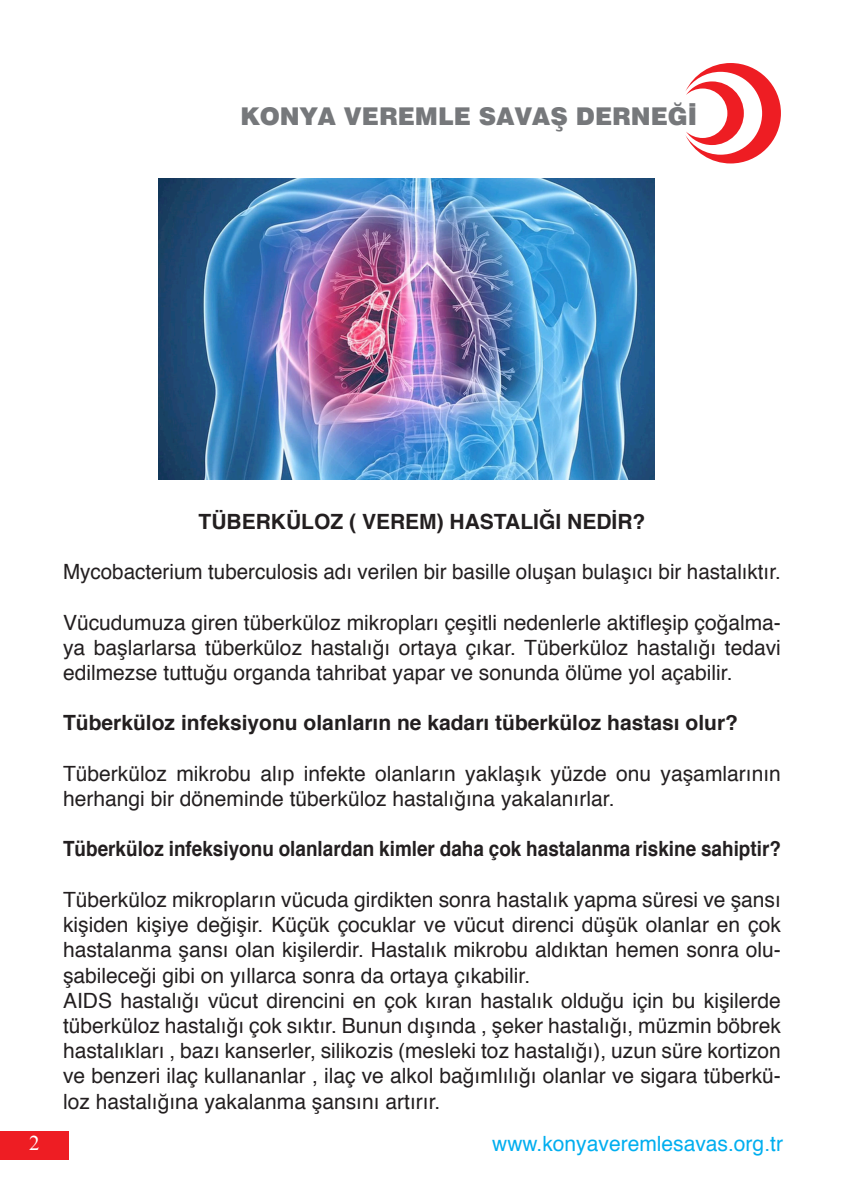
<style>
.page{position:relative;width:844px;height:1191px;background:#fff}
.page>*{position:absolute;margin:0;border:0;box-sizing:border-box;transform-origin:0 0}
.t1{font:900 24.5px "Swiss 721";color:#76787b}
.t2{font:21px/25.2px "Helvetica";color:#231f20;text-align:justify}
.t3{font:700 21px "Helvetica";color:#231f20}
.t4{font:700 21px "Helvetica";color:#231f20;scale:.9 1}
.t5{font:21px "Helvetica";color:#00aeef}
.t6{font:21px "Times New Roman";color:#fff}
</style>
<div class="page">
<svg style="left:685px;top:63px;width:95px;height:100px"></svg>
<div style="left:0;top:1131px;width:68px;height:28px;background:#ee1d23"></div>
<img style="left:159px;top:178px;width:495px;height:301px">
<p class="t1" style="left:240px;top:101px;width:458px">KONYA VEREMLE SAVAŞ DERNEĞİ</p>
<p class="t3" style="left:198px;top:504px;width:448px">TÜBERKÜLOZ ( VEREM) HASTALIĞI NEDİR?</p>
<p class="t2" style="left:63px;top:560px;width:719px">Mycobacterium tuberculosis adı verilen bir basille oluşan bulaşıcı bir hastalıktır.</p>
<p class="t2" style="left:63px;top:610px;width:719px">Vücudumuza giren tüberküloz mikropları çeşitli nedenlerle aktifleşip çoğalma&shy;ya başlarlarsa tüberküloz hastalığı ortaya çıkar. Tüberküloz hastalığı tedavi edilmezse tuttuğu organda tahribat yapar ve sonunda ölüme yol açabilir.</p>
<p class="t3" style="left:63px;top:706px;width:676px">Tüberküloz infeksiyonu olanların ne kadarı tüberküloz hastası olur?</p>
<p class="t2" style="left:63px;top:761px;width:719px">Tüberküloz mikrobu alıp infekte olanların yaklaşık yüzde onu yaşamlarının herhangi bir döneminde tüberküloz hastalığına yakalanırlar.</p>
<p class="t4" style="left:63px;top:832px;width:799px">Tüberküloz infeksiyonu olanlardan kimler daha çok hastalanma riskine sahiptir?</p>
<p class="t2" style="left:63px;top:887px;width:719px">Tüberküloz mikropların vücuda girdikten sonra hastalık yapma süresi ve şansı kişiden kişiye değişir. Küçük çocuklar ve vücut direnci düşük olanlar en çok hastalanma şansı olan kişilerdir. Hastalık mikrobu aldıktan hemen sonra olu&shy;şabileceği gibi on yıllarca sonra da ortaya çıkabilir.</p>
<p class="t2" style="left:63px;top:988px;width:719px">AIDS hastalığı vücut direncini en çok kıran hastalık olduğu için bu kişilerde tüberküloz hastalığı çok sıktır. Bunun dışında , şeker hastalığı, müzmin böbrek hastalıkları , bazı kanserler, silikozis (mesleki toz hastalığı), uzun süre kortizon ve benzeri ilaç kullananlar , ilaç ve alkol bağımlılığı olanlar ve sigara tüberkü&shy;loz hastalığına yakalanma şansını artırır.</p>
<p class="t6" style="left:29px;top:1128px;width:12px">2</p>
<p class="t5" style="left:492px;top:1127px;width:292px">www.konyaveremlesavas.org.tr</p>
</div>
